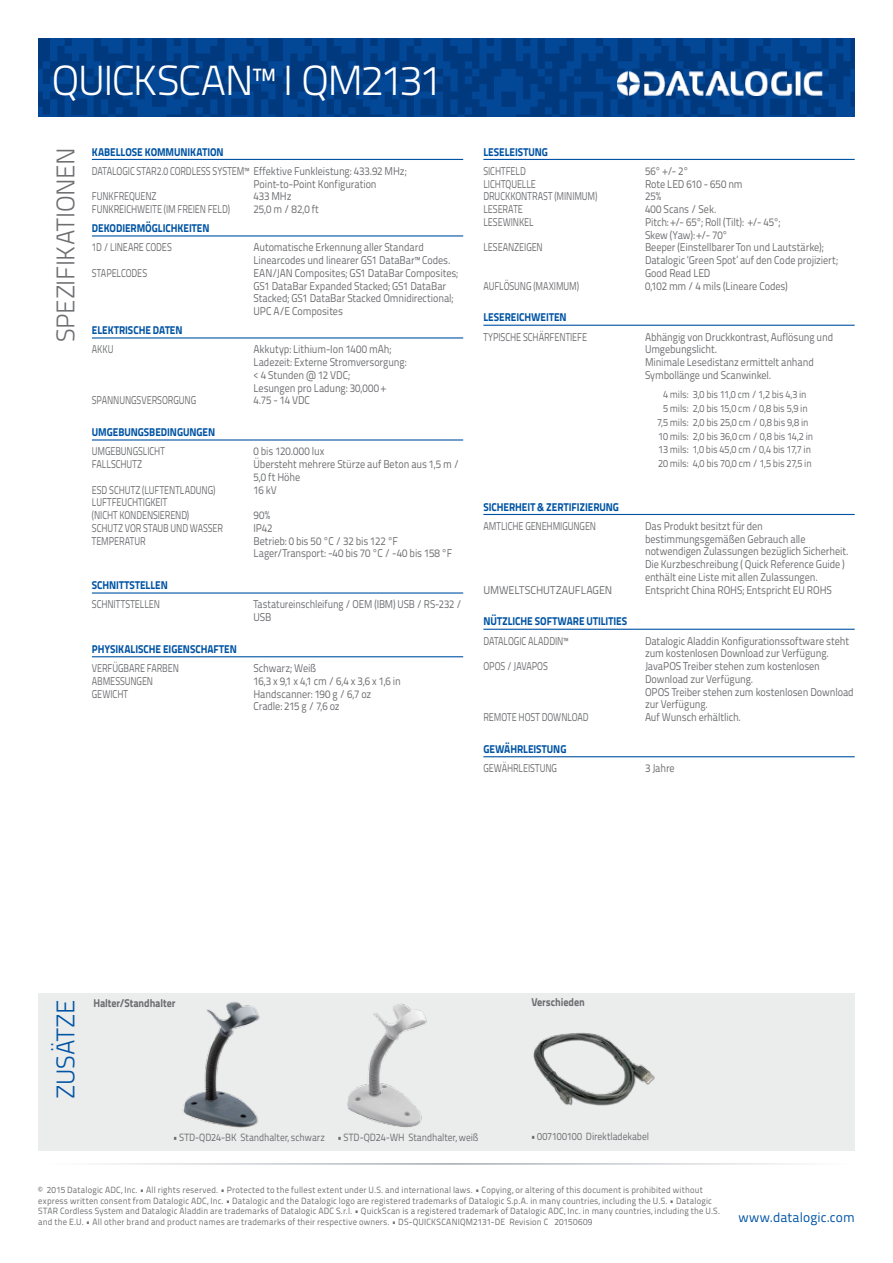
<style>
.page{position:relative;width:893px;height:1263px;background:#fff}
.page>*{position:absolute;margin:0;border:0;box-sizing:border-box;transform-origin:0 0}
.t1{font:300 42px "Titillium Text 22 L";letter-spacing:-.035em;color:#fff}
.t2{font:300 25.5px "Titillium Text 22 L";letter-spacing:-.02em;color:#6d6e71}
.t3{font:300 25.5px "Titillium Text 22 L";letter-spacing:-.015em;color:#0054a4}
.t4{font:13.5px "Titillium Text 22 L";letter-spacing:.005em;color:#0054a4}
.t5{font:11.25px/12.8px "Titillium Text 22 L";letter-spacing:-.01em;color:#6d6e71;scale:.9 1}
.t6{font:11.25px/12.8px "Titillium Text 22 L";letter-spacing:-.01em;color:#6d6e71;scale:.8 1}
.t7{font:800 11.25px "Titillium Text 22 L";letter-spacing:-.005em;color:#0054a4;scale:.9 1}
.t8{font:11.25px/12.8px "Titillium Text 22 L";letter-spacing:-.01em;color:#6d6e71;scale:.87 1}
.t9{font:800 11.25px "Titillium Text 22 L";letter-spacing:-.005em;color:#6d6e71;scale:.9 1}
.t10{font:11.25px "Titillium Text 22 L";letter-spacing:-.01em;color:#6d6e71;scale:.95 1}
.t11{font:10.5px/13.8px "Titillium Text 22 L";letter-spacing:-.01em;color:#6d6e71;text-align:center;scale:.9 1}
.t12{font:9px/10.5px "Titillium Text 22 L";letter-spacing:.02em;color:#6d6e71;scale:.95 1}
</style>
<div class="page">
<svg style="left:38px;top:38px;width:817px;height:79px;background:#023f89"></svg>
<hr style="left:45px;top:1163px;width:803px;height:2px;background:#9da3aa">
<img style="left:618px;top:72px;width:204px;height:23px">
<hr style="left:92px;top:159px;width:371px;height:1px;background:#0054a4">
<hr style="left:92px;top:235px;width:371px;height:1px;background:#0054a4">
<hr style="left:92px;top:337px;width:371px;height:2px;background:#0054a4">
<hr style="left:92px;top:439px;width:371px;height:2px;background:#0054a4">
<hr style="left:92px;top:592px;width:371px;height:2px;background:#0054a4">
<hr style="left:92px;top:656px;width:371px;height:1px;background:#0054a4">
<hr style="left:483px;top:159px;width:372px;height:1px;background:#0054a4">
<hr style="left:483px;top:325px;width:372px;height:1px;background:#0054a4">
<hr style="left:483px;top:514px;width:372px;height:1px;background:#0054a4">
<hr style="left:483px;top:629px;width:372px;height:1px;background:#0054a4">
<hr style="left:483px;top:756px;width:372px;height:1px;background:#0054a4">
<div style="left:38px;top:993px;width:817px;height:157px;background:#ebecec"></div>
<img style="left:347px;top:1004px;width:80px;height:124px">
<img style="left:182px;top:1001px;width:78px;height:127px">
<img style="left:533px;top:1032px;width:122px;height:74px">
<h1 class="t1" style="left:52px;top:57px;width:392px">QUICKSCAN™ I QM2131</h1>
<h2 class="t2" style="left:51px;top:342px;width:196px;rotate:-90deg">SPEZIFIKATIONEN</h2>
<p class="t7" style="left:92px;top:145px;width:148px">KABELLOSE KOMMUNIKATION</p>
<p class="t6" style="left:92px;top:165px;width:395px">DATALOGIC STAR2.0 CORDLESS SYSTEM™ Effektive Funkleistung: 433.92 MHz;</p>
<p class="t5" style="left:253px;top:177px;width:138px">Point-to-Point Konfiguration</p>
<p class="t6" style="left:92px;top:190px;width:82px">FUNKFREQUENZ</p>
<p class="t5" style="left:253px;top:190px;width:44px">433 MHz</p>
<p class="t6" style="left:92px;top:203px;width:174px">FUNKREICHWEITE (IM FREIEN FELD)</p>
<p class="t5" style="left:253px;top:203px;width:74px">25,0 m / 82,0 ft</p>
<p class="t7" style="left:92px;top:222px;width:132px">DEKODIERMÖGLICHKEITEN</p>
<p class="t6" style="left:92px;top:241px;width:101px">1D / LINEARE CODES</p>
<p class="t5" style="left:253px;top:241px;width:221px">Automatische Erkennung aller Standard<br>Linearcodes und linearer GS1 DataBar™ Codes.</p>
<p class="t6" style="left:92px;top:267px;width:71px">STAPELCODES</p>
<p class="t5" style="left:253px;top:267px;width:229px">EAN/JAN Composites; GS1 DataBar Composites; GS1 DataBar Expanded Stacked; GS1 DataBar Stacked; GS1 DataBar Stacked Omnidirectional; UPC A/E Composites</p>
<p class="t7" style="left:92px;top:324px;width:102px">ELEKTRISCHE DATEN</p>
<p class="t6" style="left:92px;top:343px;width:29px">AKKU</p>
<p class="t5" style="left:253px;top:343px;width:172px">Akkutyp: Lithium-Ion 1400 mAh;<br>Ladezeit: Externe Stromversorgung: &lt; 4 Stunden @ 12 VDC;<br>Lesungen pro Ladung: 30,000 +</p>
<p class="t6" style="left:92px;top:394px;width:132px">SPANNUNGSVERSORGUNG</p>
<p class="t5" style="left:253px;top:394px;width:64px">4.75 - 14 VDC</p>
<p class="t7" style="left:92px;top:426px;width:138px">UMGEBUNGSBEDINGUNGEN</p>
<p class="t6" style="left:92px;top:445px;width:93px">UMGEBUNGSLICHT</p>
<p class="t5" style="left:253px;top:445px;width:80px">0 bis 120.000 lux</p>
<p class="t6" style="left:92px;top:458px;width:64px">FALLSCHUTZ</p>
<p class="t5" style="left:253px;top:458px;width:230px">Übersteht mehrere Stürze auf Beton aus 1,5 m /<br>5,0 ft Höhe</p>
<p class="t6" style="left:92px;top:483px;width:156px">ESD SCHUTZ (LUFTENTLADUNG)</p>
<p class="t5" style="left:253px;top:483px;width:27px">16 kV</p>
<p class="t6" style="left:92px;top:496px;width:123px">LUFTFEUCHTIGKEIT (NICHT KONDENSIEREND)</p>
<p class="t5" style="left:253px;top:509px;width:20px">90%</p>
<p class="t6" style="left:92px;top:522px;width:166px">SCHUTZ VOR STAUB UND WASSER</p>
<p class="t5" style="left:253px;top:522px;width:23px">IP42</p>
<p class="t6" style="left:92px;top:534px;width:69px">TEMPERATUR</p>
<p class="t5" style="left:253px;top:534px;width:222px">Betrieb: 0 bis 50 °C / 32 bis 122 °F<br>Lager/Transport: -40 bis 70 °C / -40 bis 158 °F</p>
<p class="t7" style="left:92px;top:579px;width:86px">SCHNITTSTELLEN</p>
<p class="t6" style="left:92px;top:598px;width:87px">SCHNITTSTELLEN</p>
<p class="t8" style="left:253px;top:598px;width:241px">Tastatureinschleifung / OEM (IBM) USB / RS-232 /<br>USB</p>
<p class="t7" style="left:92px;top:642px;width:162px">PHYSIKALISCHE EIGENSCHAFTEN</p>
<p class="t6" style="left:92px;top:662px;width:110px">VERFÜGBARE FARBEN</p>
<p class="t5" style="left:253px;top:662px;width:71px">Schwarz; Weiß</p>
<p class="t6" style="left:92px;top:675px;width:78px">ABMESSUNGEN</p>
<p class="t5" style="left:253px;top:675px;width:165px">16,3 x 9,1 x 4,1 cm / 6,4 x 3,6 x 1,6 in</p>
<p class="t6" style="left:92px;top:687px;width:47px">GEWICHT</p>
<p class="t5" style="left:253px;top:687px;width:133px">Handscanner: 190 g / 6,7 oz<br>Cradle: 215 g / 7,6 oz</p>
<p class="t7" style="left:483px;top:145px;width:73px">LESELEISTUNG</p>
<p class="t6" style="left:483px;top:165px;width:55px">SICHTFELD</p>
<p class="t5" style="left:645px;top:165px;width:50px">56° +/- 2°</p>
<p class="t6" style="left:483px;top:177px;width:67px">LICHTQUELLE</p>
<p class="t5" style="left:645px;top:177px;width:110px">Rote LED 610 - 650 nm</p>
<p class="t6" style="left:483px;top:190px;width:144px">DRUCKKONTRAST (MINIMUM)</p>
<p class="t5" style="left:645px;top:190px;width:20px">25%</p>
<p class="t6" style="left:483px;top:203px;width:51px">LESERATE</p>
<p class="t5" style="left:645px;top:203px;width:81px">400 Scans / Sek.</p>
<p class="t6" style="left:483px;top:216px;width:65px">LESEWINKEL</p>
<p class="t5" style="left:645px;top:216px;width:152px">Pitch: +/- 65°; Roll (Tilt): +/- 45°;<br>Skew (Yaw): +/- 70°</p>
<p class="t6" style="left:483px;top:241px;width:76px">LESEANZEIGEN</p>
<p class="t5" style="left:645px;top:241px;width:216px">Beeper (Einstellbarer Ton und Lautstärke);<br>Datalogic ‘Green Spot’ auf den Code projiziert;<br>Good Read LED</p>
<p class="t6" style="left:483px;top:279px;width:121px">AUFLÖSUNG (MAXIMUM)</p>
<p class="t5" style="left:645px;top:279px;width:160px">0,102 mm / 4 mils (Lineare Codes)</p>
<p class="t7" style="left:483px;top:311px;width:94px">LESEREICHWEITEN</p>
<p class="t6" style="left:483px;top:330px;width:131px">TYPISCHE SCHÄRFENTIEFE</p>
<p class="t5" style="left:645px;top:330px;width:211px">Abhängig von Druckkontrast, Auflösung und<br>Umgebungslicht.<br>Minimale Lesedistanz ermittelt anhand<br>Symbollänge und Scanwinkel.</p>
<p class="t11" style="left:657px;top:388px;width:175px">4 mils: 3,0 bis 11,0 cm / 1,2 bis 4,3 in<br>5 mils: 2,0 bis 15,0 cm / 0,8 bis 5,9 in 7,5 mils: 2,0 bis 25,0 cm / 0,8 bis 9,8 in 10 mils: 2,0 bis 36,0 cm / 0,8 bis 14,2 in 13 mils: 1,0 bis 45,0 cm / 0,4 bis 17,7 in 20 mils: 4,0 bis 70,0 cm / 1,5 bis 27,5 in</p>
<p class="t7" style="left:483px;top:500px;width:152px">SICHERHEIT &amp; ZERTIFIZIERUNG</p>
<p class="t6" style="left:483px;top:520px;width:142px">AMTLICHE GENEHMIGUNGEN</p>
<p class="t5" style="left:645px;top:520px;width:228px">Das Produkt besitzt für den bestimmungsgemäßen Gebrauch alle notwendigen Zulassungen bezüglich Sicherheit.<br>Die Kurzbeschreibung ( Quick Reference Guide ) enthält eine Liste mit allen Zulassungen.</p>
<p class="t10" style="left:483px;top:583px;width:137px">UMWELTSCHUTZAUFLAGEN</p>
<p class="t5" style="left:645px;top:583px;width:209px">Entspricht China ROHS; Entspricht EU ROHS</p>
<p class="t7" style="left:483px;top:615px;width:161px">NÜTZLICHE SOFTWARE UTILITIES</p>
<p class="t6" style="left:483px;top:634px;width:107px">DATALOGIC ALADDIN™</p>
<p class="t5" style="left:645px;top:634px;width:228px">Datalogic Aladdin Konfigurationssoftware steht zum kostenlosen Download zur Verfügung.</p>
<p class="t6" style="left:483px;top:660px;width:82px">OPOS / JAVAPOS</p>
<p class="t5" style="left:645px;top:660px;width:233px">JavaPOS Treiber stehen zum kostenlosen<br>Download zur Verfügung.<br>OPOS Treiber stehen zum kostenlosen Download zur Verfügung.</p>
<p class="t6" style="left:483px;top:711px;width:133px">REMOTE HOST DOWNLOAD</p>
<p class="t5" style="left:645px;top:711px;width:108px">Auf Wunsch erhältlich.</p>
<p class="t7" style="left:483px;top:742px;width:94px">GEWÄHRLEISTUNG</p>
<p class="t6" style="left:483px;top:762px;width:94px">GEWÄHRLEISTUNG</p>
<p class="t5" style="left:645px;top:762px;width:35px">3 Jahre</p>
<h2 class="t3" style="left:51px;top:1099px;width:101px;rotate:-90deg">ZUSÄTZE</h2>
<p class="t9" style="left:93px;top:997px;width:93px">Halter/Standhalter</p>
<p class="t9" style="left:531px;top:995px;width:61px">Verschieden</p>
<p class="t11" style="left:173px;top:1130px;width:341px">• STD-QD24-BK Standhalter, schwarz • STD-QD24-WH Standhalter, weiß</p>
<p class="t11" style="left:531px;top:1130px;width:133px">• 007100100 Direktladekabel</p>
<p class="t12" style="left:38px;top:1185px;width:719px">© 2015 Datalogic ADC, Inc. • All rights reserved. • Protected to the fullest extent under U.S. and international laws. • Copying, or altering of this document is prohibited without express written consent from Datalogic ADC, Inc. • Datalogic and the Datalogic logo are registered trademarks of Datalogic S.p.A. in many countries, including the U.S. • Datalogic STAR Cordless System and Datalogic Aladdin are trademarks of Datalogic ADC S.r.l. • QuickScan is a registered trademark of Datalogic ADC, Inc. in many countries, including the U.S. and the E.U. • All other brand and product names are trademarks of their respective owners. • DS-QUICKSCANIQM2131-DE Revision C 20150609</p>
<p class="t4" style="left:738px;top:1210px;width:118px">www.datalogic.com</p>
</div>
